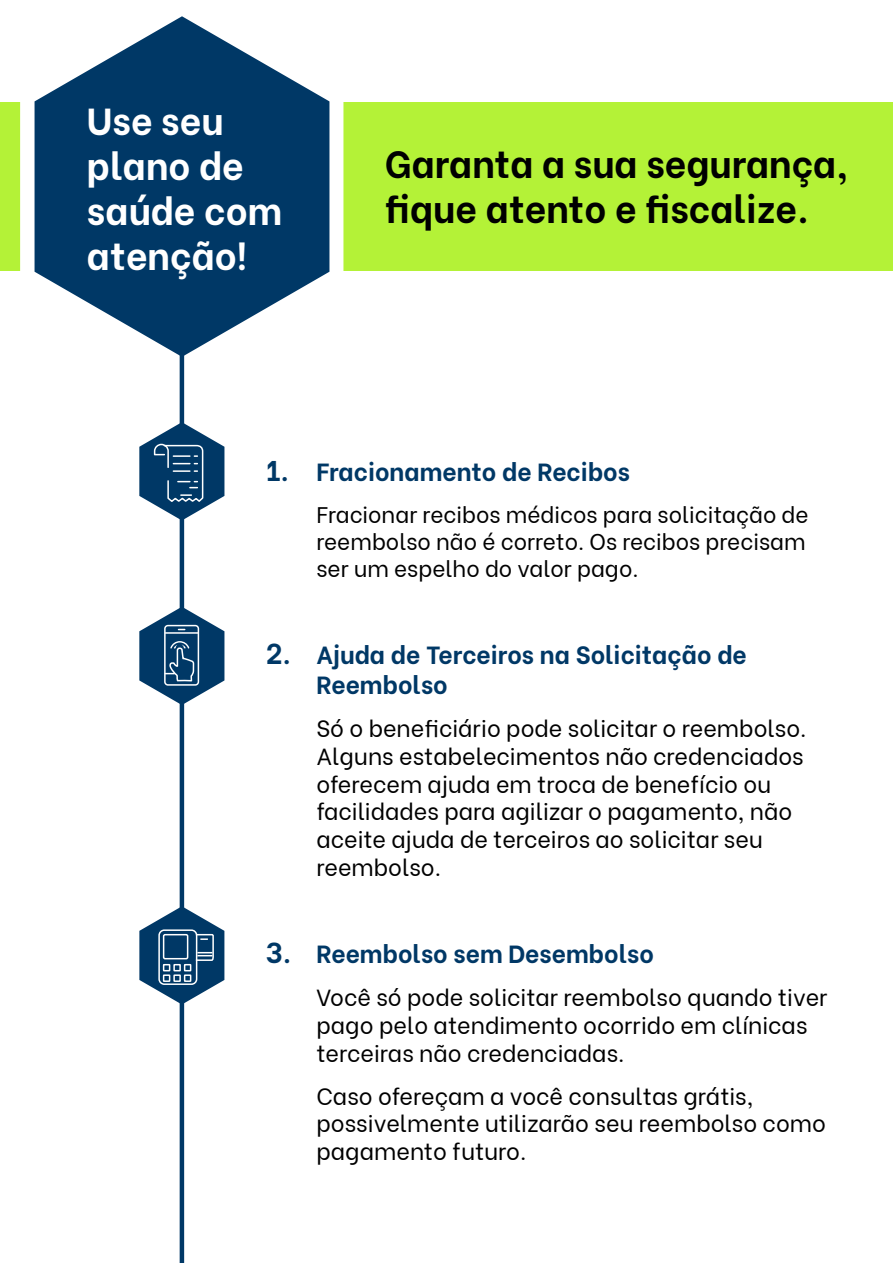
<style>
.page{position:relative;width:893px;height:1263px;background:#fff}
.page>*{position:absolute;margin:0;border:0;box-sizing:border-box;transform-origin:0 0}
.t1{font:700 37.5px/45px "Be Vietnam";color:#000}
.t2{font:700 37.5px/45px "Be Vietnam";color:#fff}
.t3{font:700 24.75px/29.7px "Be Vietnam";color:#003866}
.t4{font:23.25px/27.9px "Be Vietnam";color:#000}
.t5{font:22.5px/27px "Be Vietnam";color:#000}
.s1{font-size:28.5px}
.s2{font-size:27px}
</style>
<div class="page">
<div style="left:0;top:102px;width:893px;height:169px;background:#b4f237"></div>
<svg style="left:20px;top:101px;width:323px;height:274px"></svg>
<svg style="left:35px;top:16px;width:294px;height:341px;fill:#003866"></svg>
<hr style="left:180px;top:346px;width:4px;height:917px;background:#003866">
<svg style="left:139px;top:607px;width:85px;height:98px"></svg>
<svg style="left:139px;top:422px;width:85px;height:98px"></svg>
<svg style="left:139px;top:906px;width:85px;height:98px"></svg>
<div style="left:163px;top:934px;width:25px;height:25px;border:2px solid #fff"></div>
<div style="left:163px;top:964px;width:7px;height:7px;border:2px solid #fff"></div>
<div style="left:163px;top:974px;width:7px;height:8px;border:2px solid #fff"></div>
<div style="left:173px;top:964px;width:8px;height:7px;border:2px solid #fff"></div>
<div style="left:184px;top:964px;width:7px;height:7px;border:2px solid #fff"></div>
<div style="left:173px;top:974px;width:8px;height:8px;border:2px solid #fff"></div>
<div style="left:184px;top:974px;width:7px;height:8px;border:2px solid #fff"></div>
<h1 class="t2" style="left:87px;top:96px;width:197px">Use seu plano de saúde com atenção!</h1>
<h1 class="t1" style="left:385px;top:138px;width:465px">Garanta a sua segurança, fique atento e fiscalize.</h1>
<p class="t3" style="left:266px;top:455px;width:366px"><span class="s1">1</span><span class="s2">.</span> Fracionamento de Recibos</p>
<p class="t5" style="left:316px;top:499px;width:494px">Fracionar recibos médicos para solicitação de reembolso não é correto. Os recibos precisam ser um espelho do valor pago.</p>
<p class="t3" style="left:316px;top:638px;width:432px;text-indent:-51px"><span class="s1">2</span><span class="s2">.</span> Ajuda de Terceiros na Solicitação de<br>Reembolso</p>
<p class="t4" style="left:316px;top:712px;width:492px">Só o beneficiário pode solicitar o reembolso.<br>Alguns estabelecimentos não credenciados oferecem ajuda em troca de benefício ou facilidades para agilizar o pagamento, não aceite ajuda de terceiros ao solicitar seu reembolso.</p>
<p class="t3" style="left:266px;top:936px;width:390px"><span class="s1">3</span><span class="s2">.</span> Reembolso sem Desembolso</p>
<p class="t4" style="left:316px;top:981px;width:513px">Você só pode solicitar reembolso quando tiver pago pelo atendimento ocorrido em clínicas terceiras não credenciadas.</p>
<p class="t4" style="left:316px;top:1080px;width:511px">Caso ofereçam a você consultas grátis, possivelmente utilizarão seu reembolso como pagamento futuro.</p>
</div>
